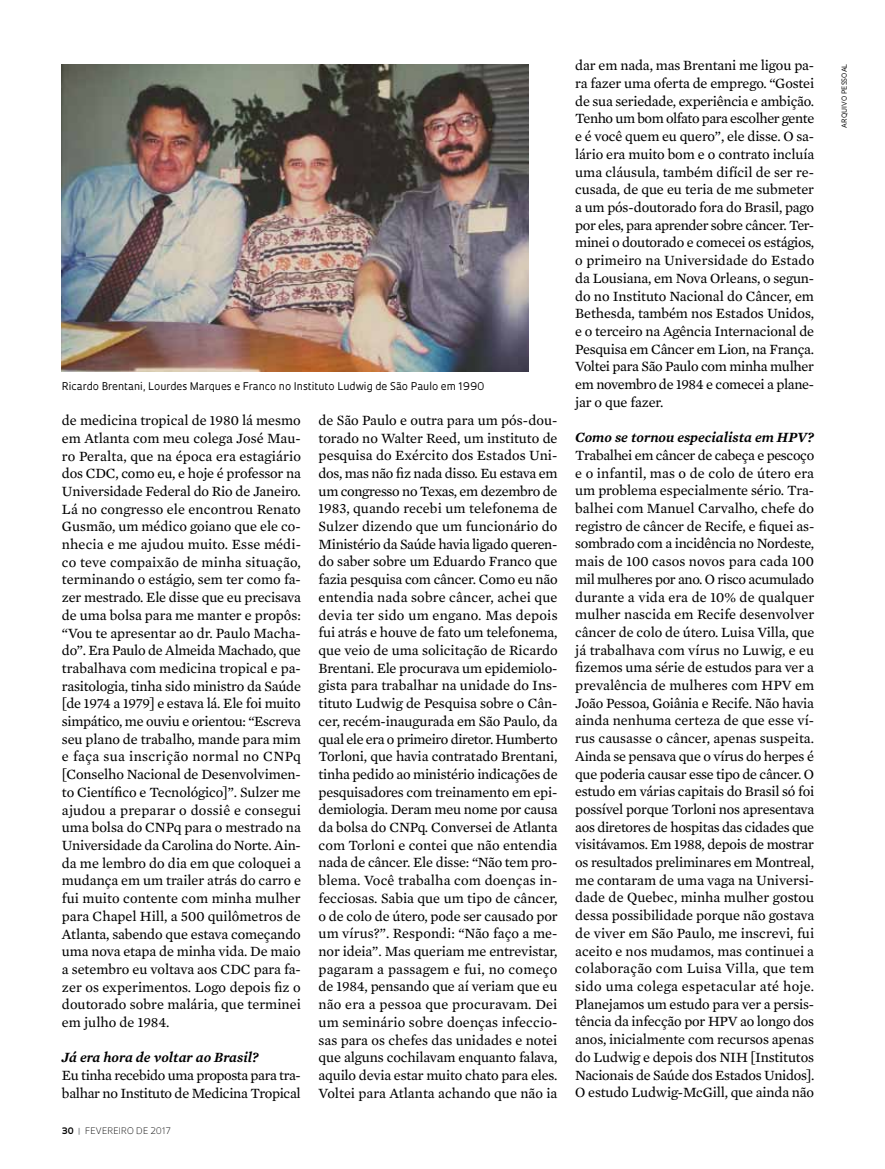
<style>
.page{position:relative;width:885px;height:1169px;background:#fff}
.page>*{position:absolute;margin:0;border:0;box-sizing:border-box;transform-origin:0 0}
.t1{font:14.4px/17.7px "Mercury Text G2";letter-spacing:-.02em;color:#000;text-align:justify}
.t2{font:italic 600 14.4px "Mercury Text G2";color:#000}
.t3{font:10.35px "Oculum";color:#000}
.t4{font:300 8.7px "Oculum";letter-spacing:.015em;color:#000}
.t5{font:6.75px "Oculum";letter-spacing:.015em;color:#000}
.s1{font-weight:700}
.s2{font-weight:700;color:#939598}
</style>
<div class="page">
<img style="left:62px;top:64px;width:466px;height:308px">
<p class="t3" style="left:62px;top:379px;width:424px">Ricardo Brentani, Lourdes Marques e Franco no I nstituto Ludwig de São Paulo em 1990</p>
<p class="t1" style="left:62px;top:411px;width:241px">de medicina tropical de 1980 lá mesmo em Atlanta com meu colega José Mau&shy;ro Peralta, que na época era estagiário dos CDC, como eu, e hoje é professor na Universidade Federal do Rio de Janeiro.<br>Lá no congresso ele encontrou Renato Gusmão, um médico goiano que ele co&shy;nhecia e me ajudou muito. Esse médi&shy;co teve compaixão de minha situação, terminando o estágio, sem ter como fa&shy;zer mestrado. Ele disse que eu precisava de uma bolsa para me manter e propôs: “Vou te apresentar ao dr. Paulo Macha&shy;do”. Era Paulo de Almeida Machado, que trabalhava com medicina tropical e pa&shy;rasitologia, tinha sido ministro da Saúde [de 1974 a 1979] e estava lá. Ele foi muito simpático, me ouviu e orientou: “Escreva seu plano de trabalho, mande para mim e faça sua inscrição normal no CNPq [Conselho Nacional de Desenvolvimen&shy;to Científico e Tecnológico]”. Sulzer me ajudou a preparar o dossiê e consegui uma bolsa do CNPq para o mestrado na Universidade da Carolina do Norte. Ain&shy;da me lembro do dia em que coloquei a mudança em um trailer atrás do carro e fui muito contente com minha mulher para Chapel Hill, a 500 quilômetros de Atlanta, sabendo que estava começando uma nova etapa de minha vida. De maio a setembro eu voltava aos CDC para fa&shy;zer os experimentos. Logo depois fiz o doutorado sobre malária, que terminei em julho de 1984.</p>
<p class="t2" style="left:62px;top:1047px;width:198px">Já era hora de voltar ao Brasil?</p>
<p class="t1" style="left:62px;top:1065px;width:240px">Eu tinha recebido uma proposta para tra&shy;balhar no Instituto de Medicina Tropical</p>
<p class="t4" style="left:62px;top:1124px;width:110px"><span class="s1">30</span> <span class="s2">|</span> FEVEREIRO DE 2017</p>
<p class="t1" style="left:319px;top:410px;width:241px">de São Paulo e outra para um pós-dou&shy;torado no Walter Reed, um instituto de pesquisa do Exército dos Estados Uni&shy;dos, mas não fiz nada disso. Eu estava em um congresso no Texas, em dezembro de 1983, quando recebi um telefonema de Sulzer dizendo que um funcionário do Ministério da Saúde havia ligado queren&shy;do saber sobre um Eduardo Franco que fazia pesquisa com câncer. Como eu não entendia nada sobre câncer, achei que devia ter sido um engano. Mas depois fui atrás e houve de fato um telefonema, que veio de uma solicitação de Ricardo Brentani. Ele procurava um epidemiolo&shy;gista para trabalhar na unidade do Ins&shy;tituto Ludwig de Pesquisa sobre o Cân&shy;cer, recém-inaugurada em São Paulo, da qual ele era o primeiro diretor. Humberto Torloni, que havia contratado Brentani, tinha pedido ao ministério indicações de pesquisadores com treinamento em epi&shy;demiologia. Deram meu nome por causa da bolsa do CNPq. Conversei de Atlanta com Torloni e contei que não entendia nada de câncer. Ele disse: “Não tem pro&shy;blema. Você trabalha com doenças in&shy;fecciosas. Sabia que um tipo de câncer, o de colo de útero, pode ser causado por um vírus?”. Respondi: “Não faço a me&shy;nor ideia”. Mas queriam me entrevistar, pagaram a passagem e fui, no começo de 1984, pensando que aí veriam que eu não era a pessoa que procuravam. Dei um seminário sobre doenças infeccio&shy;sas para os chefes das unidades e notei que alguns cochilavam enquanto falava, aquilo devia estar muito chato para eles.<br>Voltei para Atlanta achando que não ia</p>
<p class="t1" style="left:575px;top:56px;width:241px">dar em nada, mas Brentani me ligou pa&shy;ra fazer uma oferta de emprego. “Gostei de sua seriedade, experiência e ambição.<br>Tenho um bom olfato para escolher gente e é você quem eu quero”, ele disse. O sa&shy;lário era muito bom e o contrato incluía uma cláusula, também difícil de ser re&shy;cusada, de que eu teria de me submeter a um pós-doutorado fora do Brasil, pago por eles, para aprender sobre câncer. Ter&shy;minei o doutorado e comecei os estágios, o primeiro na Universidade do Estado da Lousiana, em Nova Orleans, o segun&shy;do no Instituto Nacional do Câncer, em Bethesda, também nos Estados Unidos, e o terceiro na Agência Internacional de Pesquisa em Câncer em Lion, na França.<br>Voltei para São Paulo com minha mulher em novembro de 1984 e comecei a plane&shy;jar o que fazer.</p>
<p class="t2" style="left:575px;top:426px;width:240px">Como se tornou especialista em HPV?</p>
<p class="t1" style="left:575px;top:445px;width:241px">Trabalhei em câncer de cabeça e pescoço e o infantil, mas o de colo de útero era um problema especialmente sério. Tra&shy;balhei com Manuel Carvalho, chefe do registro de câncer de Recife, e fiquei as&shy;sombrado com a incidência no Nordeste, mais de 100 casos novos para cada 100 mil mulheres por ano. O risco acumulado durante a vida era de 10% de qualquer mulher nascida em Recife desenvolver câncer de colo de útero. Luisa Villa, que já trabalhava com vírus no Luwig, e eu fizemos uma série de estudos para ver a prevalência de mulheres com HPV em João Pessoa, Goiânia e Recife. Não havia ainda nenhuma certeza de que esse ví&shy;rus causasse o câncer, apenas suspeita.<br>Ainda se pensava que o vírus do herpes é que poderia causar esse tipo de câncer. O estudo em várias capitais do Brasil só foi possível porque Torloni nos apresentava aos diretores de hospitas das cidades que visitávamos. Em 1988, depois de mostrar os resultados preliminares em Montreal, me contaram de uma vaga na Universi&shy;dade de Quebec, minha mulher gostou dessa possibilidade porque não gostava de viver em São Paulo, me inscrevi, fui aceito e nos mudamos, mas continuei a colaboração com Luisa Villa, que tem sido uma colega espetacular até hoje.<br>Planejamos um estudo para ver a persis&shy;tência da infecção por HPV ao longo dos anos, inicialmente com recursos apenas do Ludwig e depois dos NIH [Institutos Nacionais de Saúde dos Estados Unidos].<br>O estudo Ludwig-McGill, que ainda não</p>
<p class="t5" style="left:840px;top:127px;width:63px;rotate:-90deg">arqu ivo Pessoal</p>
</div>
